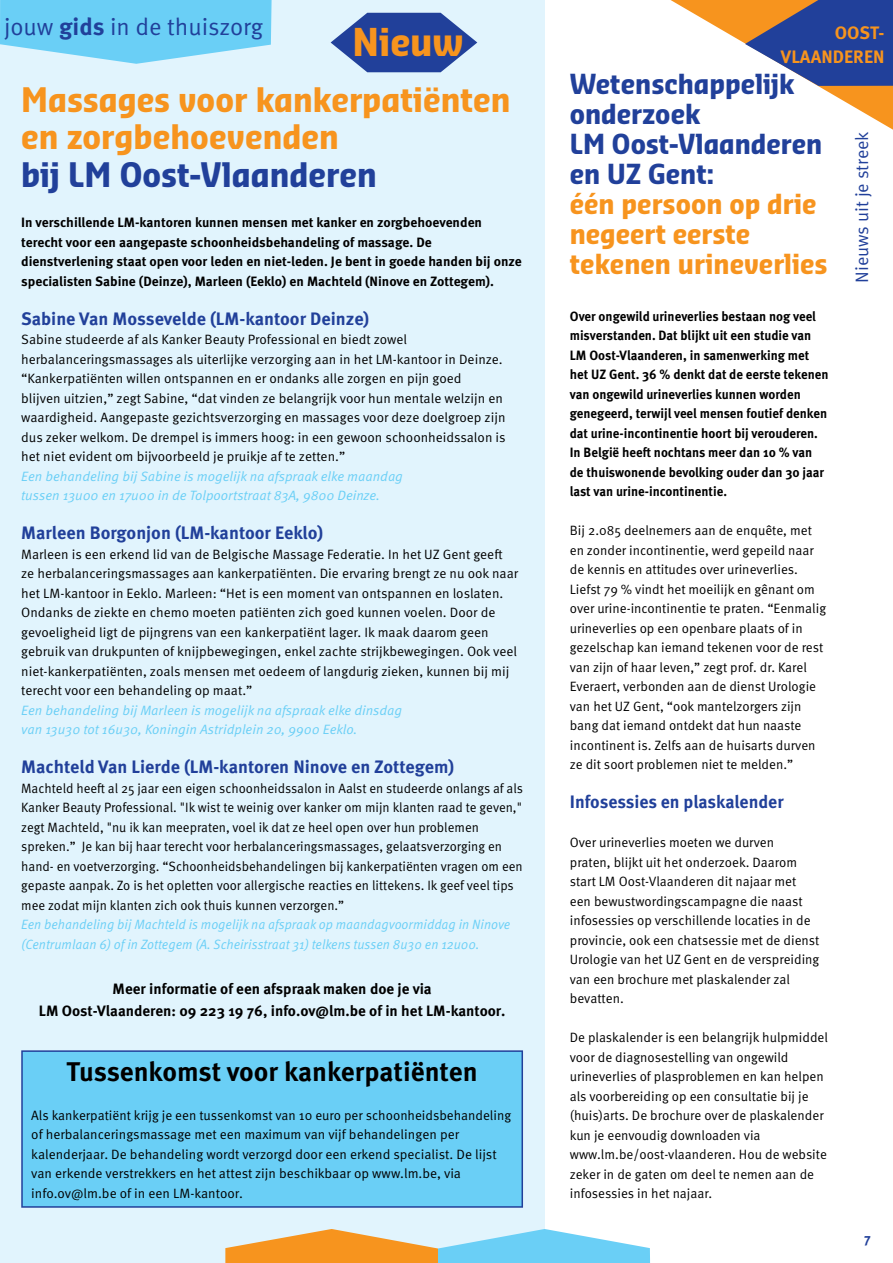
<style>
.page{position:relative;width:893px;height:1263px;background:#fff}
.page>*{position:absolute;margin:0;border:0;box-sizing:border-box;transform-origin:0 0}
.t1{font:700 37.5px "Sansa Con Pro";color:#f7941e}
.t2{font:700 33px/37.5px "Sansa Con Pro";color:#f7941e}
.t3{font:700 33px "Sansa Con Pro";color:#21409a}
.t4{font:700 27px/30px "Sansa Con Pro";color:#21409a}
.t5{font:700 27px/30px "Sansa Con Pro";color:#f7941e}
.t6{font:700 27px "Meta OT";color:#000}
.t7{font:24px "Meta OT Norm";color:#21409a}
.t8{font:700 18px "Meta OT";color:#21409a}
.t9{font:18px "Meta OT Norm";color:#21409a}
.t10{font:700 18px/24px "Meta OT";color:#f7941e;text-align:right}
.t11{font:700 15px/22.5px "Meta OT";color:#000;text-align:center}
.t12{font:13.5px/19.5px "Meta OT Norm";color:#000}
.t13{font:13.5px/19.5px "Meta OT Norm";color:#000;scale:.96 1}
.t14{font:700 13.5px/19.5px "Meta OT";color:#000;scale:.95 1}
.t15{font:700 13.5px/19.5px "Meta OT";color:#000}
.t16{font:13.5px/19.5px "Meta OT Norm Ita";color:#6acff6}
.t17{font:13.5px/19.5px "Meta OT Norm Ita";color:#6acff6;scale:.95 1}
.t18{font:700 13.5px "Meta OT";color:#21409a}
.s1{font-family:"Meta OT";font-weight:700}
</style>
<div class="page">
<div style="left:0;top:0;width:544px;height:1263px;background:#e1f4fd"></div>
<svg style="left:671px;top:0;width:222px;height:130px"></svg>
<svg style="left:0;top:0;width:272px;height:64px;background:#7cd4f7"></svg>
<svg style="left:225px;top:1229px;width:425px;height:34px"></svg>
<svg style="left:331px;top:13px;width:146px;height:59px"></svg>
<div style="left:21px;top:1050px;width:502px;height:158px;background:#6acff6"></div>
<h3 class="t7" style="left:4px;top:12px;width:261px">jouw <span class="s1">gids</span> in de thuiszorg</h3>
<h1 class="t1" style="left:353px;top:16px;width:113px">Nieuw</h1>
<h2 class="t2" style="left:21px;top:81px;width:491px">Massages voor kankerpatiënten en zorgbehoevenden</h2>
<h2 class="t3" style="left:21px;top:152px;width:357px">bij LM Oost-Vlaanderen</h2>
<p class="t15" style="left:21px;top:213px;width:502px">In verschillende LM-kantoren kunnen mensen met kanker en zorgbehoevenden terecht voor een aangepaste schoonheidsbehandeling of massage. De dienstverlening staat open voor leden en niet-leden. Je bent in goede handen bij onze specialisten Sabine (Deinze), Marleen (Eeklo) en Machteld (Ninove en Zottegem).</p>
<h3 class="t8" style="left:21px;top:307px;width:350px">Sabine Van Mossevelde (LM-kantoor Deinze)</h3>
<p class="t12" style="left:21px;top:330px;width:486px">Sabine studeerde af als Kanker Beauty Professional en biedt zowel herbalanceringsmassages als uiterlijke verzorging aan in het LM-kantoor in Deinze. “Kankerpatiënten willen ontspannen en er ondanks alle zorgen en pijn goed<br>blijven uitzien,” zegt Sabine, “dat vinden ze belangrijk voor hun mentale welzijn en waardigheid. Aangepaste gezichtsverzorging en massages voor deze doelgroep zijn dus zeker welkom. De drempel is immers hoog: in een gewoon schoonheidssalon is het niet evident om bijvoorbeeld je pruikje af te zetten.”</p>
<p class="t16" style="left:21px;top:466px;width:383px">Een behandeling bij Sabine is mogelijk na afspraak elke maandag tussen 13u00 en 17u00 in de Tolpoortstraat 83A, 9800 Deinze.</p>
<h3 class="t8" style="left:21px;top:521px;width:304px">Marleen Borgonjon (LM-kantoor Eeklo)</h3>
<p class="t12" style="left:21px;top:544px;width:498px">Marleen is een erkend lid van de Belgische Massage Federatie. In het UZ Gent geeft ze herbalanceringsmassages aan kankerpatiënten. Die ervaring brengt ze nu ook naar het LM-kantoor in Eeklo. Marleen: “Het is een moment van ontspannen en loslaten.<br>Ondanks de ziekte en chemo moeten patiënten zich goed kunnen voelen. Door de gevoeligheid ligt de pijngrens van een kankerpatiënt lager. Ik maak daarom geen gebruik van drukpunten of knijpbewegingen, enkel zachte strijkbewegingen. Ook veel niet-kankerpatiënten, zoals mensen met oedeem of langdurig zieken, kunnen bij mij terecht voor een behandeling op maat.”</p>
<p class="t16" style="left:21px;top:700px;width:383px">Een behandeling bij Marleen is mogelijk na afspraak elke dinsdag van 13u30 tot 16u30, Koningin Astridplein 20, 9900 Eeklo.</p>
<h3 class="t8" style="left:21px;top:755px;width:435px">Machteld Van Lierde (LM-kantoren Ninove en Zottegem)</h3>
<p class="t13" style="left:21px;top:778px;width:524px">Machteld heeft al 25 jaar een eigen schoonheidssalon in Aalst en studeerde onlangs af als Kanker Beauty Professional. "Ik wist te weinig over kanker om mijn klanten raad te geven," zegt Machteld, "nu ik kan meepraten, voel ik dat ze heel open over hun problemen spreken.” Je kan bij haar terecht voor herbalanceringsmassages, gelaatsverzorging en hand- en voetverzorging. “Schoonheidsbehandelingen bij kankerpatiënten vragen om een gepaste aanpak. Zo is het opletten voor allergische reacties en littekens. Ik geef veel tips mee zodat mijn klanten zich ook thuis kunnen verzorgen.”</p>
<p class="t17" style="left:21px;top:915px;width:516px">Een behandeling bij Machteld is mogelijk na afspraak op maandagvoormiddag in Ninove (Centrumlaan 6) of in Zottegem (A. Scheirisstraat 31) telkens tussen 8u30 en 12u00.</p>
<p class="t11" style="left:39px;top:977px;width:468px">Meer informatie of een afspraak maken doe je via<br>LM Oost-Vlaanderen: 09 223 19 76, info.ov@lm.be of in het LM-kantoor.</p>
<h3 class="t6" style="left:67px;top:1054px;width:413px">Tussenkomst voor kankerpatiënten</h3>
<p class="t12" style="left:31px;top:1105px;width:481px">Als kankerpatiënt krijg je een tussenkomst van 10 euro per schoonheidsbehandeling of herbalanceringsmassage met een maximum van vijf behandelingen per kalenderjaar. De behandeling wordt verzorgd door een erkend specialist. De lijst van erkende verstrekkers en het attest zijn beschikbaar op www.lm.be, via info.ov@lm.be of in een LM-kantoor.</p>
<h3 class="t10" style="left:781px;top:21px;width:105px">OOST-<br>VLAANDEREN</h3>
<h3 class="t4" style="left:570px;top:69px;width:254px">Wetenschappelijk onderzoek<br>LM Oost-Vlaanderen en UZ Gent:</h3>
<h3 class="t5" style="left:570px;top:189px;width:259px">één persoon op drie negeert eerste tekenen urineverlies</h3>
<p class="t14" style="left:570px;top:306px;width:274px">Over ongewild urineverlies bestaan nog veel misverstanden. Dat blijkt uit een studie van LM Oost-Vlaanderen, in samenwerking met het UZ Gent. 36 % denkt dat de eerste tekenen van ongewild urineverlies kunnen worden genegeerd, terwijl veel mensen foutief denken dat urine-incontinentie hoort bij verouderen.<br>In België heeft nochtans meer dan 10 % van de thuiswonende bevolking ouder dan 30 jaar last van urine-incontinentie.</p>
<p class="t12" style="left:570px;top:521px;width:258px">Bij 2.085 deelnemers aan de enquête, met en zonder incontinentie, werd gepeild naar de kennis en attitudes over urineverlies.<br>Liefst 79 % vindt het moeilijk en gênant om over urine-incontinentie te praten. “Eenmalig urineverlies op een openbare plaats of in gezelschap kan iemand tekenen voor de rest van zijn of haar leven,” zegt prof. dr. Karel Everaert, verbonden aan de dienst Urologie van het UZ Gent, “ook mantelzorgers zijn bang dat iemand ontdekt dat hun naaste incontinent is. Zelfs aan de huisarts durven ze dit soort problemen niet te melden.”</p>
<h3 class="t8" style="left:570px;top:791px;width:215px">Infosessies en plaskalender</h3>
<p class="t12" style="left:570px;top:833px;width:251px">Over urineverlies moeten we durven<br>praten, blijkt uit het onderzoek. Daarom start LM Oost-Vlaanderen dit najaar met een bewustwordingscampagne die naast infosessies op verschillende locaties in de provincie, ook een chatsessie met de dienst Urologie van het UZ Gent en de verspreiding van een brochure met plaskalender zal bevatten.</p>
<p class="t12" style="left:570px;top:1028px;width:260px">De plaskalender is een belangrijk hulpmiddel voor de diagnosestelling van ongewild urineverlies of plasproblemen en kan helpen als voorbereiding op een consultatie bij je (huis)arts. De brochure over de plaskalender kun je eenvoudig downloaden via www.lm.be/oost-vlaanderen. Hou de website zeker in de gaten om deel te nemen aan de infosessies in het najaar.</p>
<h3 class="t9" style="left:851px;top:283px;width:153px;rotate:-90deg">Nieuws uit je streek</h3>
<p class="t18" style="left:864px;top:1230px;width:8px">7</p>
</div>
